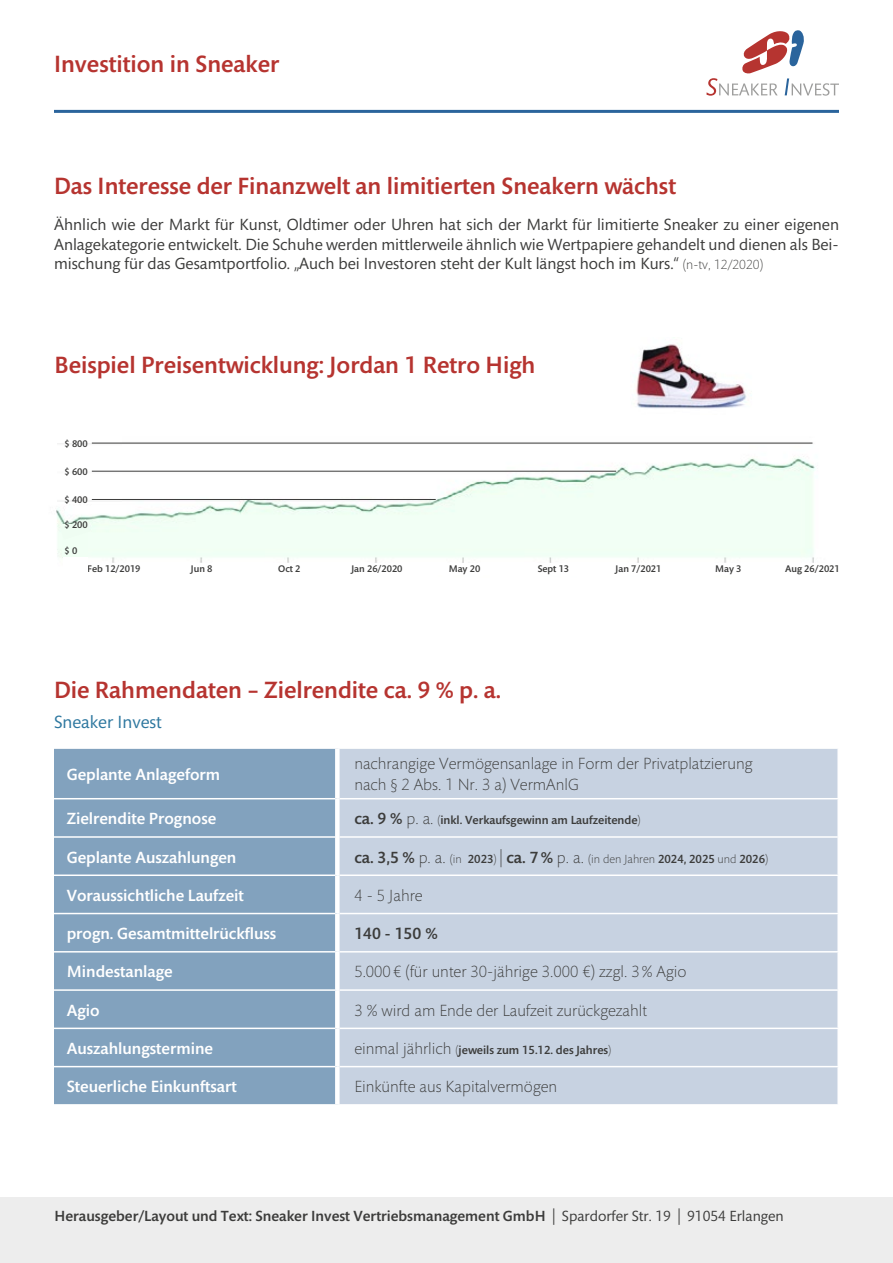
<style>
.page{position:relative;width:893px;height:1263px;background:#fff}
.page>*{position:absolute;margin:0;border:0;box-sizing:border-box;transform-origin:0 0}
.t1{font:500 24px "Mundo Sans Capital";color:#b63430}
.t2{font:18px "Mundo Sans Capital";color:#2d779f}
.t3{font:16.5px/19.8px "Mundo Sans Capital";color:#3c3c3b;text-align:justify}
.t4{font:300 16.5px/21px "Mundo Sans Capital";color:#3c3c3b}
.t5{font:500 16.5px "Mundo Sans Capital";color:#fff}
.t6{font:500 16.5px "Mundo Sans Capital";color:#3c3c3b}
.t7{font:500 15px "Mundo Sans Capital";color:#3c3c3b}
.t8{font:500 12px "Mundo Sans Capital";color:#3c3c3b}
.t9{font:300 12px "Mundo Sans Capital";color:#3c3c3b}
.t10{font:500 9.75px "Mundo Sans Capital";color:#3c3c3b}
.s1{font-weight:300;font-size:13.5px}
.s2{font-size:16.5px}
.s3{font-weight:300;font-size:16.5px}
.s4{font-weight:300}
.s5{font-weight:500;font-size:16.5px}
.s6{font-weight:500}
.s7{font-weight:400}
</style>
<div class="page">
<div style="left:0;top:1198px;width:893px;height:65px;background:#ededed"></div>
<hr style="left:54px;top:110px;width:785px;height:3px;background:#2a649c">
<img style="left:636px;top:344px;width:111px;height:65px">
<img style="left:56px;top:442px;width:759px;height:121px">
<img style="left:63px;top:540px;width:25px;height:17px">
<div style="left:63px;top:557px;width:25px;height:33px;background:#fff"></div>
<img style="left:60px;top:519px;width:30px;height:21px">
<img style="left:58px;top:442px;width:63px;height:62px">
<hr style="left:92px;top:499px;width:344px;height:1px;background:#3c3c3b">
<hr style="left:92px;top:471px;width:524px;height:1px;background:#3c3c3b">
<hr style="left:92px;top:443px;width:720px;height:1px;background:#3c3c3b">
<div style="left:54px;top:749px;width:281px;height:355px;background:#82a2be"></div>
<div style="left:340px;top:749px;width:497px;height:355px;background:#c7d2e1"></div>
<hr style="left:54px;top:798px;width:281px;height:1px;background:#fff">
<hr style="left:340px;top:798px;width:499px;height:1px;background:#fff">
<hr style="left:54px;top:836px;width:281px;height:2px;background:#fff">
<hr style="left:340px;top:836px;width:499px;height:2px;background:#fff">
<hr style="left:54px;top:874px;width:281px;height:2px;background:#fff">
<hr style="left:340px;top:874px;width:499px;height:2px;background:#fff">
<hr style="left:54px;top:913px;width:281px;height:1px;background:#fff">
<hr style="left:340px;top:913px;width:499px;height:1px;background:#fff">
<hr style="left:54px;top:951px;width:281px;height:1px;background:#fff">
<hr style="left:340px;top:951px;width:499px;height:1px;background:#fff">
<hr style="left:54px;top:989px;width:281px;height:2px;background:#fff">
<hr style="left:340px;top:989px;width:499px;height:2px;background:#fff">
<hr style="left:54px;top:1027px;width:281px;height:2px;background:#fff">
<hr style="left:340px;top:1027px;width:499px;height:2px;background:#fff">
<hr style="left:54px;top:1066px;width:281px;height:1px;background:#fff">
<hr style="left:340px;top:1066px;width:499px;height:1px;background:#fff">
<svg style="left:706px;top:30px;width:133px;height:66px"></svg>
<h1 class="t1" style="left:54px;top:51px;width:227px">Investition in Sneaker</h1>
<h1 class="t1" style="left:54px;top:173px;width:624px">Das Interesse der Finanzwelt an limitierten Sneakern wächst</h1>
<p class="t3" style="left:54px;top:215px;width:787px">Ähnlich wie der Markt für Kunst, Oldtimer oder Uhren hat sich der Markt für limitierte Sneaker zu einer eigenen Anlagekategorie entwickelt. Die Schuhe werden mittlerweile ähnlich wie Wertpapiere gehandelt und dienen als Bei&shy;mischung für das Gesamtportfolio. „Auch bei Investoren steht der Kult längst hoch im Kurs.“ <span class="s1">(n-tv, 12/2020)</span></p>
<h1 class="t1" style="left:55px;top:352px;width:482px">Beispiel Preisentwicklung: Jordan 1 Retro High</h1>
<p class="t10" style="left:65px;top:438px;width:25px">$ 800</p>
<p class="t10" style="left:65px;top:467px;width:25px">$ 600</p>
<p class="t10" style="left:65px;top:495px;width:25px">$ 400</p>
<p class="t10" style="left:65px;top:519px;width:25px">$ 200</p>
<p class="t10" style="left:65px;top:546px;width:14px">$ 0</p>
<p class="t10" style="left:87px;top:564px;width:55px">Feb 12/2019</p>
<p class="t10" style="left:191px;top:564px;width:23px">Jun 8</p>
<p class="t10" style="left:278px;top:564px;width:24px">Oct 2</p>
<p class="t10" style="left:351px;top:564px;width:53px">Jan 26/2020</p>
<p class="t10" style="left:449px;top:564px;width:33px">May 20</p>
<p class="t10" style="left:538px;top:564px;width:33px">Sept 13</p>
<p class="t10" style="left:616px;top:564px;width:47px">Jan 7/2021</p>
<p class="t10" style="left:715px;top:564px;width:28px">May 3</p>
<p class="t10" style="left:785px;top:564px;width:56px">Aug 26/2021</p>
<h1 class="t1" style="left:54px;top:677px;width:449px">Die Rahmendaten – Zielrendite ca. 9 % p. a.</h1>
<p class="t2" style="left:54px;top:712px;width:109px">Sneaker Invest</p>
<p class="t5" style="left:67px;top:765px;width:155px">Geplante Anlageform</p>
<p class="t4" style="left:354px;top:754px;width:400px">nachrangige Vermögensanlage in Form der Privatplatzierung nach § 2 Abs. 1 Nr. 3 a) VermAnlG</p>
<p class="t5" style="left:67px;top:810px;width:151px">Zielrendite Prognose</p>
<p class="t8" style="left:354px;top:814px;width:288px"><span class="s2">ca. 9 %</span> <span class="s3">p. a.</span> <span class="s4">(</span>inkl. Verkaufsgewinn am Laufzeitende<span class="s4">)</span></p>
<p class="t5" style="left:67px;top:848px;width:171px">Geplante Auszahlungen</p>
<p class="t9" style="left:354px;top:852px;width:415px"><span class="s5">ca. 3,5 %</span> <span class="s2">p. a.</span> (in <span class="s6">2023</span>) <span class="s2">|</span> <span class="s5">ca. 7%</span> <span class="s2">p. a.</span> (in den Jahren <span class="s6">2024, 2025</span> und <span class="s6">2026</span>)</p>
<p class="t5" style="left:67px;top:886px;width:179px">Voraussichtliche Laufzeit</p>
<p class="t4" style="left:354px;top:885px;width:70px">4 - 5 Jahre</p>
<p class="t5" style="left:67px;top:924px;width:211px">progn. Gesamtmittelrückfluss</p>
<p class="t6" style="left:354px;top:924px;width:85px">140 - 150 %</p>
<p class="t5" style="left:67px;top:963px;width:107px">Mindestanlage</p>
<p class="t4" style="left:354px;top:962px;width:334px">5.000€ (für unter 30-jährige 3.000 €) zzgl. 3% Agio</p>
<p class="t5" style="left:67px;top:1001px;width:34px">Agio</p>
<p class="t4" style="left:354px;top:1000px;width:294px">3 % wird am Ende der Laufzeit zurückgezahlt</p>
<p class="t5" style="left:67px;top:1039px;width:148px">Auszahlungstermine</p>
<p class="t8" style="left:354px;top:1043px;width:259px"><span class="s3">einmal jährlich</span> <span class="s4">(</span>jeweils zum 15.12. des Jahres<span class="s4">)</span></p>
<p class="t5" style="left:67px;top:1078px;width:171px">Steuerliche Einkunftsart</p>
<p class="t4" style="left:354px;top:1076px;width:204px">Einkünfte aus Kapitalvermögen</p>
<p class="t7" style="left:55px;top:1207px;width:731px">Herausgeber/Layout und Text: Sneaker Invest Vertriebsmanagement GmbH <span class="s7">| Spardorfer Str. 19 | 91054 Erlangen</span></p>
</div>
